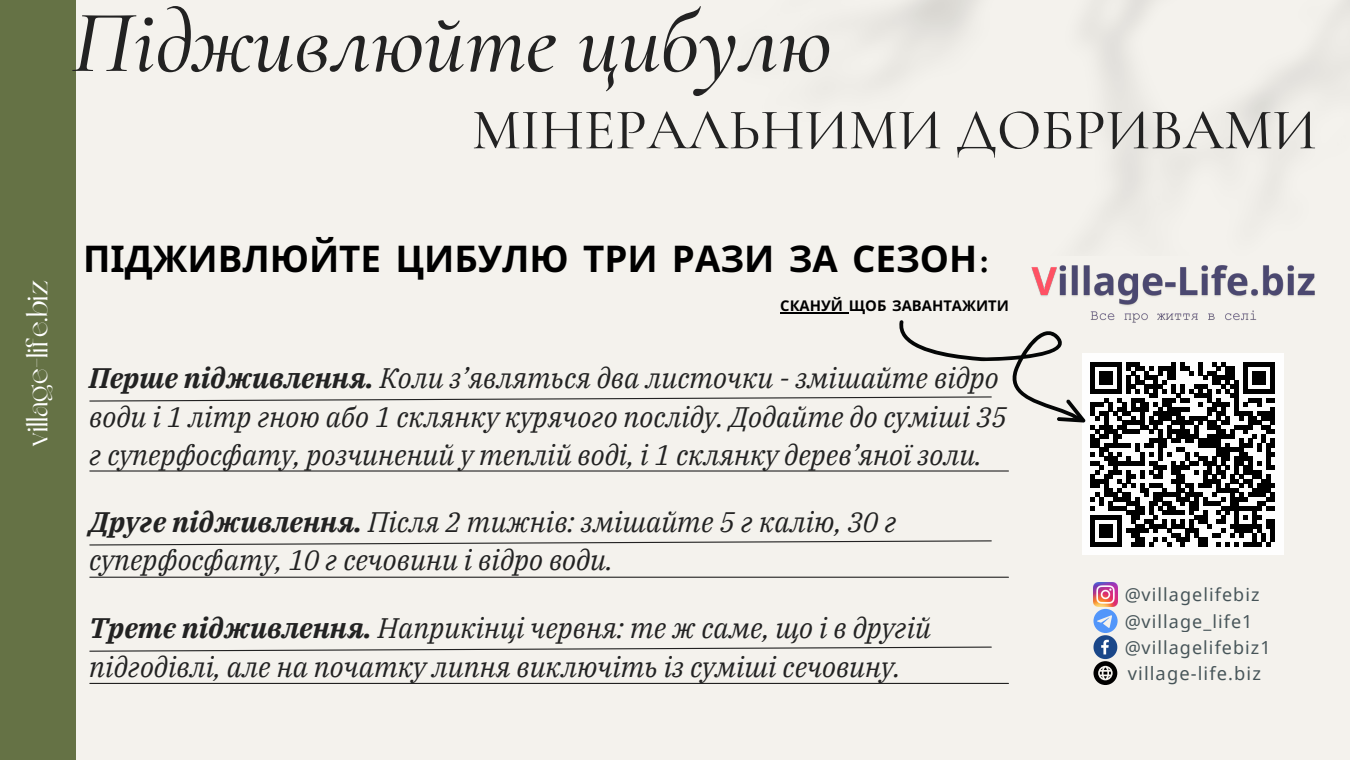
<style>
.page{position:relative;width:1350px;height:760px;background:#fff}
.page>*{position:absolute;margin:0;border:0;box-sizing:border-box;transform-origin:0 0}
.t1{font:italic 500 89.1px "Cormorant Garamond";color:#222}
.t2{font:500 58.05px "Cormorant Garamond";color:#222}
.t3{font:700 36.75px "Noto Sans";color:#000}
.t4{font:30px "Dream Avenue";color:#fff}
.t5{font:italic 28.05px/38.2px "IBM Plex Serif";color:#222}
.t6{font:18.3px "Noto Sans";letter-spacing:.06em;color:#334348}
.t7{font:18px/26.2px "Noto Sans";letter-spacing:.06em;color:#334348}
.t8{font:700 14.85px "Noto Sans";color:#000}
.s1{font-family:"Copperplate Gothic LT Pro 31 AB";font-weight:400}
.s2{font-weight:700}
</style>
<div class="page">
<div style="left:0;top:0;width:1350px;height:759px;background:#f4f2ed"></div>
<div style="left:0;top:0;width:76px;height:759px;background:#657245"></div>
<hr style="left:90px;top:470px;width:918px;height:1px;background:#222">
<svg style="left:89px;top:540px;width:903px;height:6px"></svg>
<hr style="left:90px;top:576px;width:918px;height:1px;background:#222">
<svg style="left:89px;top:646px;width:903px;height:6px"></svg>
<hr style="left:90px;top:682px;width:918px;height:1px;background:#222">
<div style="left:1082px;top:353px;width:201px;height:201px;background:#fff"></div>
<svg style="left:1091px;top:362px;width:184px;height:184px"></svg>
<img style="left:1093px;top:582px;width:24px;height:24px">
<svg style="left:1093px;top:608px;width:24px;height:76px"></svg>
<svg style="left:89px;top:320px;width:996px;height:102px"></svg>
<img style="left:1031px;top:253px;width:284px;height:53px">
<img style="left:1090px;top:310px;width:167px;height:13px">
<hr style="left:780px;top:312px;width:69px;height:1px;background:#000">
<p class="t1" style="left:72px;top:-11px;width:761px">Підживлюйте цибулю</p>
<p class="t2" style="left:472px;top:95px;width:847px">МІНЕРАЛЬНИМИ ДОБРИВАМИ</p>
<p class="t4" style="left:25px;top:447px;width:169px;rotate:-90deg">village-life.biz</p>
<p class="t3" style="left:83px;top:232px;width:910px">ПІДЖИВЛЮЙТЕ ЦИБУЛЮ ТРИ РАЗИ ЗА СЕЗОН<span class="s1">:</span></p>
<p class="t8" style="left:780px;top:295px;width:230px">СКАНУЙ ЩОБ ЗАВАНТАЖИТИ</p>
<p class="t5" style="left:89px;top:358px;width:919px"><span class="s2">Перше підживлення.</span> Коли з’являться два листочки - змішайте відро води і 1 літр гною або 1 склянку курячого посліду. Додайте до суміші 35 г суперфосфату, розчинений у теплій воді, і 1 склянку дерев’яної золи.</p>
<p class="t5" style="left:89px;top:502px;width:809px"><span class="s2">Друге підживлення.</span> Після 2 тижнів: змішайте 5 г калію, 30 г суперфосфату, 10 г сечовини і відро води.</p>
<p class="t5" style="left:89px;top:608px;width:843px"><span class="s2">Третє підживлення.</span> Наприкінці червня: те ж саме, що і в другій підгодівлі, але на початку липня виключіть із суміші сечовину.</p>
<p class="t7" style="left:1124px;top:581px;width:148px">@villagelifebiz @village_life1 @villagelifebiz1</p>
<p class="t6" style="left:1128px;top:660px;width:135px">village-life.biz</p>
</div>
